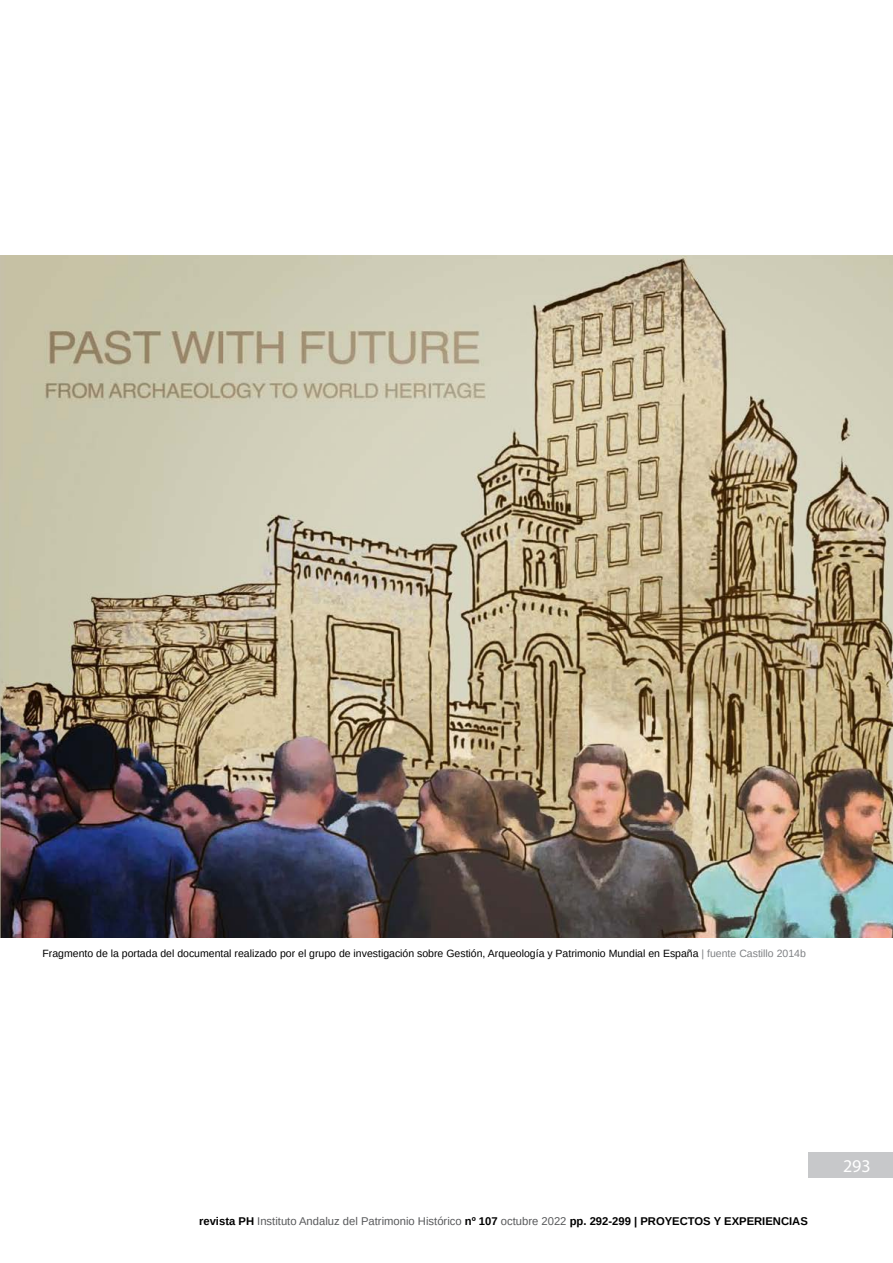
<style>
.page{position:relative;width:893px;height:1263px;background:#fff}
.page>*{position:absolute;margin:0;border:0;box-sizing:border-box;transform-origin:0 0}
.t1{font:18px "Myriad Pro";color:#fff}
.t2{font:11.25px "Arimo";color:#58595b}
.t3{font:10.5px "Arimo";color:#000}
.s1{color:#808285}
.s2{font-weight:700;color:#000}
</style>
<div class="page">
<div style="left:808px;top:1152px;width:85px;height:26px;background:#c7c8ca"></div>
<img style="left:0;top:255px;width:893px;height:683px">
<p class="t3" style="left:43px;top:947px;width:765px">Fragmento de la portada del documental realizado por el grupo de investigación sobre Gestión, Arqueología y Patrimonio Mundial en España <span class="s1">| fuente Castillo 2014b</span></p>
<p class="t2" style="left:199px;top:1213px;width:610px"><span class="s2">revista PH</span> Instituto Andaluz del Patrimonio Histórico <span class="s2">nº 107</span> octubre 2022 <span class="s2">pp. 292-299 | PROYECTOS Y EXPERIENCIAS</span></p>
<h1 class="t1" style="left:843px;top:1155px;width:29px">293</h1>
</div>
